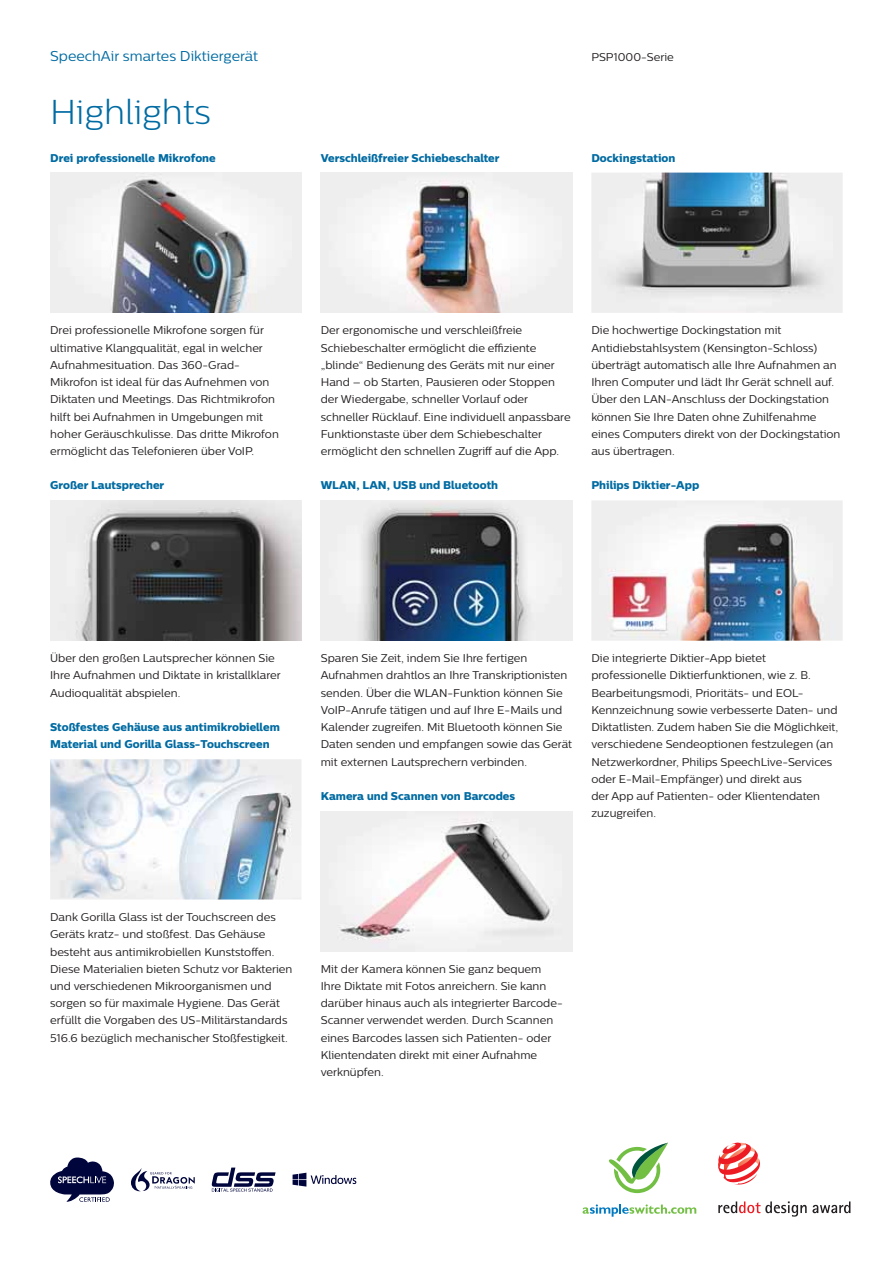
<style>
.page{position:relative;width:893px;height:1263px;background:#fff}
.page>*{position:absolute;margin:0;border:0;box-sizing:border-box;transform-origin:0 0}
.t1{font:300 34.5px "Centrale Sans";color:#006ba2}
.t2{font:14.25px "Centrale Sans";color:#006ba2}
.t3{font:11.25px/17.2px "Centrale Sans";color:#231f20}
.t4{font:11.25px/17.2px "Centrale Sans X Bold";color:#006ba2}
</style>
<div class="page">
<img style="left:50px;top:173px;width:251px;height:140px">
<img style="left:50px;top:500px;width:251px;height:141px">
<img style="left:50px;top:759px;width:251px;height:141px">
<img style="left:321px;top:173px;width:251px;height:140px">
<img style="left:321px;top:500px;width:251px;height:141px">
<img style="left:321px;top:811px;width:251px;height:140px">
<img style="left:591px;top:173px;width:251px;height:140px">
<img style="left:591px;top:501px;width:251px;height:140px">
<svg style="left:131px;top:1168px;width:64px;height:23px"></svg>
<svg style="left:292px;top:1173px;width:64px;height:14px"></svg>
<svg style="left:212px;top:1168px;width:63px;height:24px"></svg>
<svg style="left:50px;top:1157px;width:64px;height:45px"></svg>
<svg style="left:582px;top:1204px;width:114px;height:13px"></svg>
<svg style="left:609px;top:1143px;width:59px;height:50px"></svg>
<svg style="left:718px;top:1201px;width:88px;height:16px"></svg>
<svg style="left:812px;top:1201px;width:38px;height:12px"></svg>
<svg style="left:718px;top:1143px;width:42px;height:42px"></svg>
<p class="t2" style="left:50px;top:51px;width:209px">SpeechAir smartes Diktiergerät</p>
<p class="t3" style="left:591px;top:49px;width:84px">PSP1000-Serie</p>
<h1 class="t1" style="left:50px;top:98px;width:162px">Highlights</h1>
<p class="t4" style="left:50px;top:150px;width:167px">Drei professionelle Mikrofone</p>
<p class="t4" style="left:321px;top:150px;width:180px">Verschleißfreier Schiebeschalter</p>
<p class="t4" style="left:591px;top:150px;width:85px">Dockingstation</p>
<p class="t3" style="left:50px;top:323px;width:230px">Drei professionelle Mikrofone sorgen für ultimative Klangqualität, egal in welcher Aufnahmesituation. Das 360-Grad-Mikrofon ist ideal für das Aufnehmen von Diktaten und Meetings. Das Richtmikrofon hilft bei Aufnahmen in Umgebungen mit hoher Geräuschkulisse. Das dritte Mikrofon ermöglicht das Telefonieren über VoIP.</p>
<p class="t4" style="left:50px;top:478px;width:116px">Großer Lautsprecher</p>
<p class="t3" style="left:321px;top:323px;width:251px">Der ergonomische und verschleißfreie Schiebeschalter ermöglicht die effiziente „blinde“ Bedienung des Geräts mit nur einer Hand – ob Starten, Pausieren oder Stoppen der Wiedergabe, schneller Vorlauf oder schneller Rücklauf. Eine individuell anpassbare Funktionstaste über dem Schiebeschalter ermöglicht den schnellen Zugriff auf die App.</p>
<p class="t4" style="left:321px;top:478px;width:179px">WLAN, LAN, USB und Bluetooth</p>
<p class="t3" style="left:591px;top:323px;width:250px">Die hochwertige Dockingstation mit Antidiebstahlsystem (Kensington-Schloss) überträgt automatisch alle Ihre Aufnahmen an Ihren Computer und lädt Ihr Gerät schnell auf.<br>Über den LAN-Anschluss der Dockingstation können Sie Ihre Daten ohne Zuhilfenahme eines Computers direkt von der Dockingstation aus übertragen.</p>
<p class="t4" style="left:591px;top:478px;width:109px">Philips Diktier-App</p>
<p class="t3" style="left:50px;top:650px;width:232px">Über den großen Lautsprecher können Sie<br>Ihre Aufnahmen und Diktate in kristallklarer<br>Audioqualität abspielen.</p>
<p class="t4" style="left:50px;top:719px;width:231px">Stoßfestes Gehäuse aus antimikrobiellem<br>Material und Gorilla Glass-Touchscreen</p>
<p class="t3" style="left:321px;top:650px;width:253px">Sparen Sie Zeit, indem Sie Ihre fertigen Aufnahmen drahtlos an Ihre Transkriptionisten senden. Über die WLAN-Funktion können Sie VoIP-Anrufe tätigen und auf Ihre E-Mails und Kalender zugreifen. Mit Bluetooth können Sie Daten senden und empfangen sowie das Gerät mit externen Lautsprechern verbinden.</p>
<p class="t4" style="left:321px;top:788px;width:196px">Kamera und Scannen von Barcodes</p>
<p class="t3" style="left:591px;top:650px;width:248px">Die integrierte Diktier-App bietet professionelle Diktierfunktionen, wie z. B.<br>Bearbeitungsmodi, Prioritäts- und EOL-Kennzeichnung sowie verbesserte Daten- und Diktatlisten. Zudem haben Sie die Möglichkeit, verschiedene Sendeoptionen festzulegen (an Netzwerkordner, Philips SpeechLive-Services oder E-Mail-Empfänger) und direkt aus<br>der App auf Patienten- oder Klientendaten zuzugreifen.</p>
<p class="t3" style="left:50px;top:909px;width:244px">Dank Gorilla Glass ist der Touchscreen des Geräts kratz- und stoßfest. Das Gehäuse besteht aus antimikrobiellen Kunststoffen.<br>Diese Materialien bieten Schutz vor Bakterien und verschiedenen Mikroorganismen und sorgen so für maximale Hygiene. Das Gerät erfüllt die Vorgaben des US-Militärstandards 516.6 bezüglich mechanischer Stoßfestigkeit.</p>
<p class="t3" style="left:321px;top:961px;width:243px">Mit der Kamera können Sie ganz bequem Ihre Diktate mit Fotos anreichern. Sie kann darüber hinaus auch als integrierter Barcode-Scanner verwendet werden. Durch Scannen eines Barcodes lassen sich Patienten- oder Klientendaten direkt mit einer Aufnahme verknüpfen.</p>
</div>
